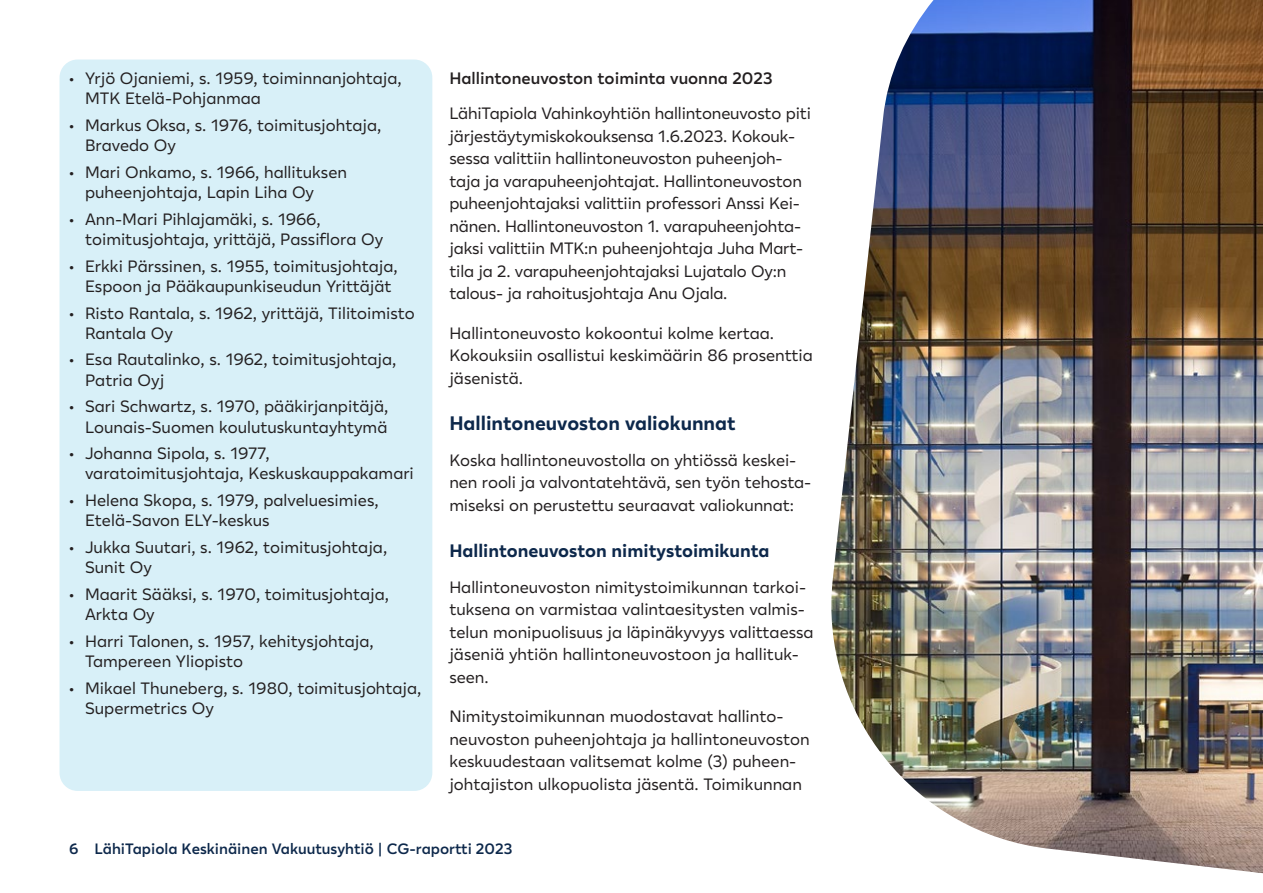
<style>
.page{position:relative;width:1263px;height:893px;background:#fff}
.page>*{position:absolute;margin:0;border:0;box-sizing:border-box;transform-origin:0 0}
.H3_väliotsikko{font:700 19.5px "Lahi Tapiola Sans";color:#0d284b}
.H4_pieni_väliotsikko{font:700 18px "Lahi Tapiola Sans";color:#0d284b}
.leipis{font:16.5px/22.5px "Lahi Tapiola Sans";color:#231f20}
.H4_musta_väliotsikko{font:600 16.5px "Lahi Tapiola Sans";color:#231f20}
.t1{font:600 15px "Lahi Tapiola Sans";color:#0d284b}
</style>
<div class="page">
<div style="left:60px;top:60px;width:372px;height:731px;background:#d8f0f8;border-radius:18px"></div>
<img style="left:831px;top:0;width:432px;height:873px">
<p class="leipis" style="left:85px;top:67px;width:318px;line-height:20.2px;text-indent:-17px">• Yrjö Ojaniemi, s. 1959, toiminnanjohtaja,<br>MTK Etelä-Pohjanmaa</p>
<p class="leipis" style="left:85px;top:114px;width:298px;line-height:20.2px;text-indent:-17px">• Markus Oksa, s. 1976, toimitusjohtaja,<br>Bravedo Oy</p>
<p class="leipis" style="left:85px;top:161px;width:264px;line-height:20.2px;text-indent:-17px">• Mari Onkamo, s. 1966, hallituksen puheenjohtaja, Lapin Liha Oy</p>
<p class="leipis" style="left:85px;top:208px;width:300px;line-height:20.2px;text-indent:-17px">• Ann-Mari Pihlajamäki, s. 1966, toimitusjohtaja, yrittäjä, Passiflora Oy</p>
<p class="leipis" style="left:85px;top:255px;width:314px;line-height:20.2px;text-indent:-17px">• Erkki Pärssinen, s. 1955, toimitusjohtaja,<br>Espoon ja Pääkaupunkiseudun Yrittäjät</p>
<p class="leipis" style="left:85px;top:302px;width:331px;line-height:20.2px;text-indent:-17px">• Risto Rantala, s. 1962, yrittäjä, Tilitoimisto<br>Rantala Oy</p>
<p class="leipis" style="left:85px;top:349px;width:313px;line-height:20.2px;text-indent:-17px">• Esa Rautalinko, s. 1962, toimitusjohtaja,<br>Patria Oyj</p>
<p class="leipis" style="left:68px;top:395px;width:322px;line-height:20.2px;text-align:right">• Sari Schwartz, s. 1970, pääkirjanpitäjä,<br>Lounais-Suomen koulutuskuntayhtymä</p>
<p class="leipis" style="left:85px;top:442px;width:330px;line-height:20.2px;text-indent:-17px">• Johanna Sipola, s. 1977, varatoimitusjohtaja, Keskuskauppakamari</p>
<p class="leipis" style="left:85px;top:489px;width:295px;line-height:20.2px;text-indent:-17px">• Helena Skopa, s. 1979, palveluesimies,<br>Etelä-Savon ELY-keskus</p>
<p class="leipis" style="left:85px;top:536px;width:304px;line-height:20.2px;text-indent:-17px">• Jukka Suutari, s. 1962, toimitusjohtaja,<br>Sunit Oy</p>
<p class="leipis" style="left:85px;top:583px;width:306px;line-height:20.2px;text-indent:-17px">• Maarit Sääksi, s. 1970, toimitusjohtaja,<br>Arkta Oy</p>
<p class="leipis" style="left:85px;top:630px;width:290px;line-height:20.2px;text-indent:-17px">• Harri Talonen, s. 1957, kehitysjohtaja,<br>Tampereen Yliopisto</p>
<p class="leipis" style="left:85px;top:677px;width:338px;line-height:20.2px;text-indent:-17px">• Mikael Thuneberg, s. 1980, toimitusjohtaja,<br>Supermetrics Oy</p>
<h4 class="H4_musta_väliotsikko" style="left:449px;top:66px;width:325px">Hallintoneuvoston toiminta vuonna 2023</h4>
<p class="leipis" style="left:449px;top:101px;width:363px">LähiTapiola Vahinkoyhtiön hallintoneuvosto piti järjestäytymiskokouksensa 1.6.2023. Kokouk&shy;sessa valittiin hallintoneuvoston puheenjoh&shy;taja ja varapuheenjohtajat. Hallintoneuvoston puheenjohtajaksi valittiin professori Anssi Kei&shy;nänen. Hallintoneuvoston 1. varapuheenjohta&shy;jaksi valittiin MTK:n puheenjohtaja Juha Mart&shy;tila ja 2. varapuheenjohtajaksi Lujatalo Oy:n talous- ja rahoitusjohtaja Anu Ojala.</p>
<p class="leipis" style="left:449px;top:321px;width:365px">Hallintoneuvosto kokoontui kolme kertaa.<br>Kokouksiin osallistui keskimäärin 86 prosenttia jäsenistä.</p>
<h3 class="H3_väliotsikko" style="left:449px;top:409px;width:288px">Hallintoneuvoston valiokunnat</h3>
<p class="leipis" style="left:449px;top:448px;width:363px">Koska hallintoneuvostolla on yhtiössä keskei&shy;nen rooli ja valvontatehtävä, sen työn tehosta&shy;miseksi on perustettu seuraavat valiokunnat:</p>
<h4 class="H4_pieni_väliotsikko" style="left:449px;top:537px;width:322px">Hallintoneuvoston nimitystoimikunta</h4>
<p class="leipis" style="left:449px;top:574px;width:366px">Hallintoneuvoston nimitystoimikunnan tarkoi&shy;tuksena on varmistaa valintaesitysten valmis&shy;telun monipuolisuus ja läpinäkyvyys valittaessa jäseniä yhtiön hallintoneuvostoon ja hallituk&shy;seen.</p>
<p class="leipis" style="left:449px;top:704px;width:362px">Nimitystoimikunnan muodostavat hallinto&shy;neuvoston puheenjohtaja ja hallintoneuvoston keskuudestaan valitsemat kolme (3) puheen&shy;johtajiston ulkopuolista jäsentä. Toimikunnan</p>
<p class="t1" style="left:69px;top:837px;width:445px">6 LähiTapiola Keskinäinen Vakuutusyhtiö | CG-raportti 2023</p>
</div>
